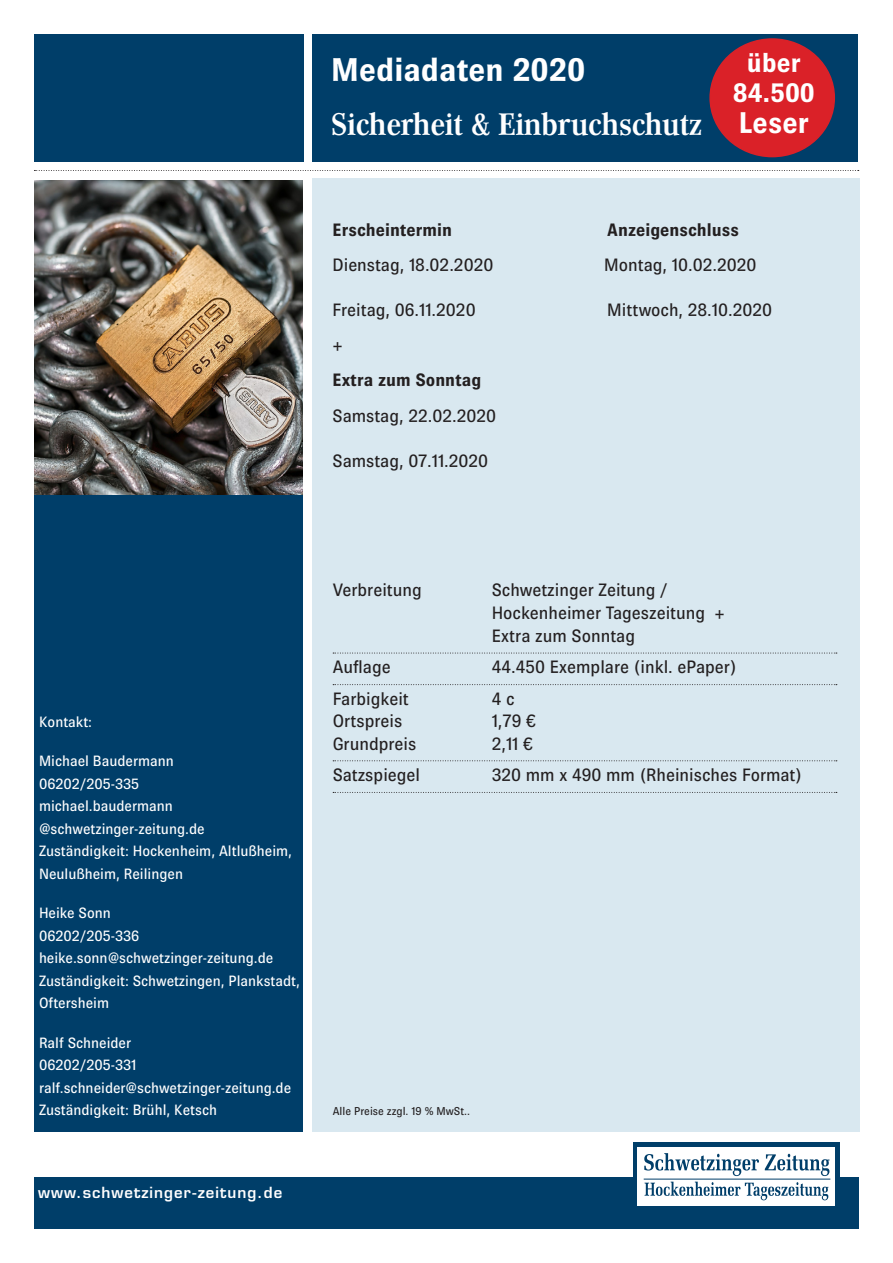
<style>
.page{position:relative;width:893px;height:1263px;background:#fff}
.page>*{position:absolute;margin:0;border:0;box-sizing:border-box;transform-origin:0 0}
.t1{font:700 33px "Brown";color:#fff}
.t2{font:500 condensed 30.75px "Mikaway BQ";color:#fff}
.Formate_Preise{font:700 30px "Brown";color:#fff}
.Formate_Preise-2{font:700 27px/30px "Brown";color:#fff;text-align:center}
.Tabelle_text_mit_Lin{font:18px/23px "Brown";color:#231f20}
.t3{font:700 18px "Brown";color:#231f20}
.t4{font:15px/22.5px "Brown";color:#fff}
.t5{font:600 15px "Eurostile LT";letter-spacing:.07em;color:#fff}
.t6{font:11.4px "Brown";color:#231f20}
</style>
<div class="page">
<svg style="left:34px;top:170px;width:825px;height:1px"></svg>
<div style="left:313px;top:179px;width:547px;height:953px;background:#d9e8f0"></div>
<svg style="left:333px;top:653px;width:504px;height:1px"></svg>
<svg style="left:333px;top:684px;width:504px;height:1px"></svg>
<svg style="left:333px;top:760px;width:504px;height:1px"></svg>
<svg style="left:333px;top:792px;width:504px;height:1px"></svg>
<div style="left:34px;top:34px;width:269px;height:128px;background:#003e69"></div>
<div style="left:313px;top:34px;width:545px;height:128px;background:#003e69"></div>
<img style="left:34px;top:181px;width:269px;height:314px">
<div style="left:34px;top:495px;width:269px;height:637px;background:#003e69"></div>
<div style="left:34px;top:1177px;width:825px;height:52px;background:#003e69"></div>
<div style="left:634px;top:1142px;width:206px;height:67px;background:#003e69"></div>
<div style="left:637px;top:1147px;width:198px;height:58px;background:#fff"></div>
<svg style="left:765px;top:1154px;width:64px;height:22px"></svg>
<svg style="left:645px;top:1182px;width:183px;height:18px"></svg>
<hr style="left:644px;top:1179px;width:186px;height:1px;background:#003e69">
<svg style="left:644px;top:1153px;width:115px;height:23px"></svg>
<div style="left:710px;top:39px;width:124px;height:118px;background:#da2128;border-radius:50%"></div>
<div style="left:709px;top:38px;width:126px;height:119px;border:2px solid #da2128;border-radius:50%"></div>
<p class="t1" style="left:331px;top:51px;width:256px">Mediadaten 2020</p>
<p class="t2" style="left:331px;top:107px;width:372px">Sicherheit &amp; Einbruchschutz</p>
<p class="Formate_Preise-2" style="left:733px;top:47px;width:84px">über<br>84.500</p>
<p class="Formate_Preise" style="left:739px;top:106px;width:72px">Leser</p>
<p class="t3" style="left:333px;top:219px;width:121px">Erscheintermin</p>
<p class="t3" style="left:607px;top:219px;width:133px">Anzeigenschluss</p>
<p class="Tabelle_text_mit_Lin" style="left:333px;top:253px;width:162px">Dienstag, 18.02.2020</p>
<p class="Tabelle_text_mit_Lin" style="left:604px;top:253px;width:154px">Montag, 10.02.2020</p>
<p class="Tabelle_text_mit_Lin" style="left:333px;top:298px;width:145px">Freitag, 06.11.2020</p>
<p class="Tabelle_text_mit_Lin" style="left:607px;top:298px;width:166px">Mittwoch, 28.10.2020</p>
<p class="Tabelle_text_mit_Lin" style="left:333px;top:333px;width:12px">+</p>
<p class="t3" style="left:333px;top:370px;width:150px">Extra zum Sonntag</p>
<p class="Tabelle_text_mit_Lin" style="left:333px;top:404px;width:165px">Samstag, 22.02.2020</p>
<p class="Tabelle_text_mit_Lin" style="left:333px;top:449px;width:157px">Samstag, 07.11.2020</p>
<p class="t4" style="left:39px;top:710px;width:55px">Kontakt:</p>
<p class="t4" style="left:39px;top:750px;width:255px">Michael Baudermann<br>06202/205-335<br>michael.baudermann @schwetzinger-zeitung.de<br>Zuständigkeit: Hockenheim, Altlußheim,<br>Neulußheim, Reilingen</p>
<p class="t4" style="left:39px;top:902px;width:262px">Heike Sonn<br>06202/205-336 heike.sonn@schwetzinger-zeitung.de<br>Zuständigkeit: Schwetzingen, Plankstadt,<br>Oftersheim</p>
<p class="t4" style="left:39px;top:1031px;width:254px">Ralf Schneider<br>06202/205-331 ralf.schneider@schwetzinger-zeitung.de<br>Zuständigkeit: Brühl, Ketsch</p>
<p class="t5" style="left:38px;top:1183px;width:245px">www.schwetzinger-zeitung.de</p>
<p class="Tabelle_text_mit_Lin" style="left:333px;top:578px;width:91px">Verbreitung</p>
<p class="Tabelle_text_mit_Lin" style="left:492px;top:578px;width:235px">Schwetzinger Zeitung /<br>Hockenheimer Tageszeitung +<br>Extra zum Sonntag</p>
<p class="Tabelle_text_mit_Lin" style="left:333px;top:656px;width:59px">Auflage</p>
<p class="Tabelle_text_mit_Lin" style="left:492px;top:656px;width:246px">44.450 Exemplare (inkl. ePaper)</p>
<p class="Tabelle_text_mit_Lin" style="left:333px;top:687px;width:78px">Farbigkeit</p>
<p class="Tabelle_text_mit_Lin" style="left:492px;top:687px;width:24px">4 c</p>
<p class="Tabelle_text_mit_Lin" style="left:333px;top:709px;width:71px">Ortspreis</p>
<p class="Tabelle_text_mit_Lin" style="left:492px;top:709px;width:46px">1,79 €</p>
<p class="Tabelle_text_mit_Lin" style="left:333px;top:732px;width:85px">Grundpreis</p>
<p class="Tabelle_text_mit_Lin" style="left:492px;top:732px;width:43px">2,11 €</p>
<p class="Tabelle_text_mit_Lin" style="left:333px;top:763px;width:89px">Satzspiegel</p>
<p class="Tabelle_text_mit_Lin" style="left:492px;top:763px;width:312px">320 mm x 490 mm (Rheinisches Format)</p>
<p class="t6" style="left:333px;top:1105px;width:139px">Alle Preise zzgl. 19 % MwSt..</p>
</div>
